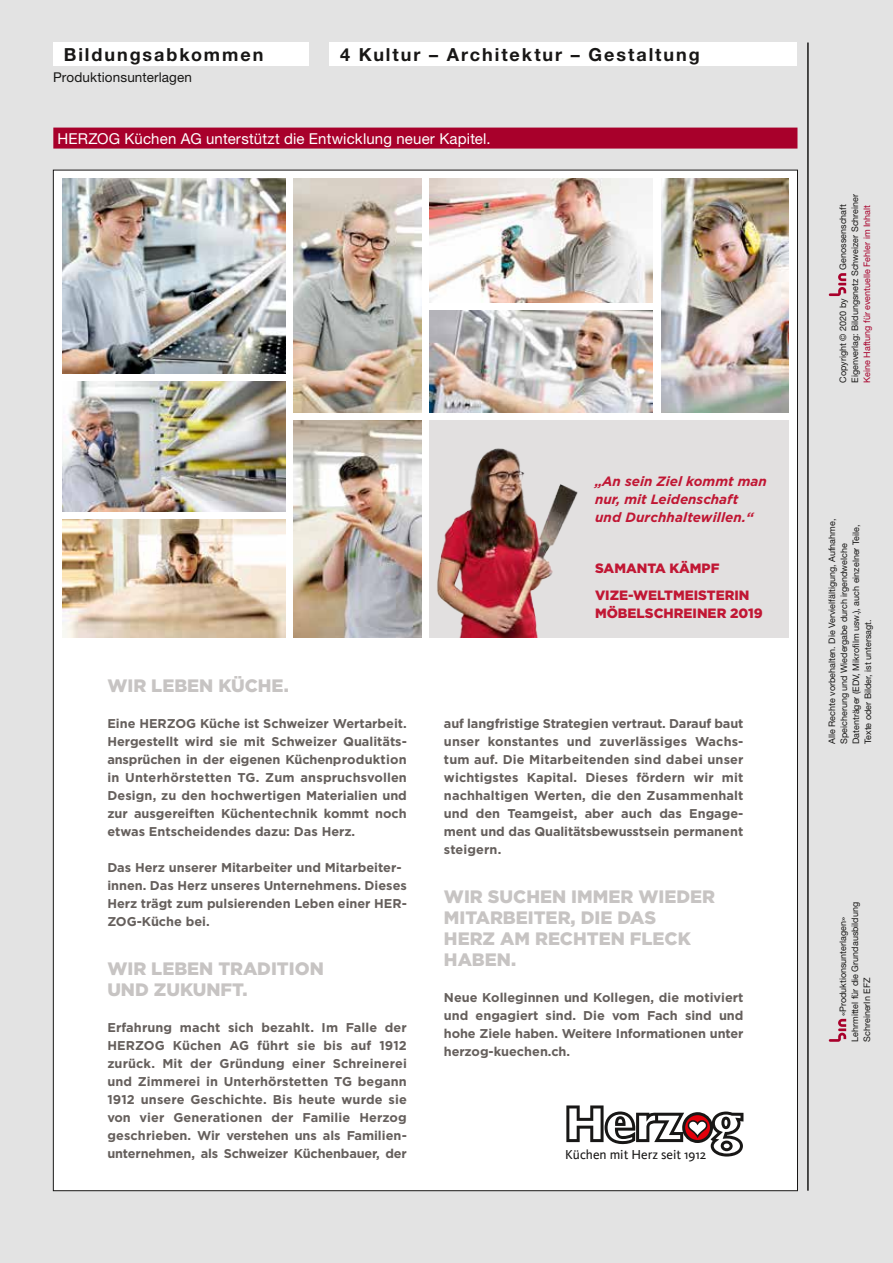
<style>
.page{position:relative;width:893px;height:1263px;background:#e3e3e3}
.page>*{position:absolute;margin:0;border:0;box-sizing:border-box;transform-origin:0 0}
.t1{font:900 18px/21px "Gotham";color:#c7c4c3}
.t2{font:700 18px "Helvetica Neue LT Std";letter-spacing:.11em;color:#181716}
.Anzeigen_Dank{font:15px "Helvetica Neue LT Std";letter-spacing:.01em;color:#fff}
.t3{font:italic 700 13.5px/18px "Gotham";color:#c11734}
.t4{font:900 13.5px/27px "Gotham";color:#c11734}
.t5{font:13.5px "Helvetica Neue LT Std";letter-spacing:.01em;color:#181716}
.t6{font:13.35px "Kievit";color:#181716}
.t7{font:700 12.75px/18px "Gotham";color:#655f5c;text-align:justify}
.t8{font:9px/12px "Helvetica Neue LT Std";color:#181716}
.t9{font:9px "Helvetica Neue LT Std";color:#a8002b}
</style>
<div class="page">
<div style="left:53px;top:43px;width:255px;height:23px;background:#fff"></div>
<div style="left:330px;top:43px;width:467px;height:23px;background:#fff"></div>
<hr style="left:807px;top:43px;width:2px;height:1148px;background:#181716">
<svg style="left:829px;top:1019px;width:17px;height:23px"></svg>
<svg style="left:829px;top:273px;width:17px;height:23px"></svg>
<div style="left:53px;top:170px;width:744px;height:1021px;background:#fff"></div>
<div style="left:430px;top:420px;width:359px;height:218px;background:#e2e0e0"></div>
<img style="left:294px;top:179px;width:127px;height:233px">
<img style="left:430px;top:179px;width:223px;height:123px">
<img style="left:63px;top:179px;width:223px;height:195px">
<img style="left:430px;top:310px;width:223px;height:102px">
<img style="left:661px;top:179px;width:128px;height:233px">
<img style="left:63px;top:519px;width:223px;height:119px">
<img style="left:294px;top:420px;width:127px;height:218px">
<img style="left:63px;top:381px;width:223px;height:131px">
<img style="left:437px;top:448px;width:141px;height:190px">
<svg style="left:566px;top:1105px;width:177px;height:51px"></svg>
<div style="left:53px;top:128px;width:744px;height:21px;background:#a8002b"></div>
<h1 class="t2" style="left:64px;top:43px;width:201px">Bildungsabkommen</h1>
<p class="t5" style="left:53px;top:69px;width:140px">Produktionsunterlagen</p>
<h1 class="t2" style="left:340px;top:43px;width:361px">4 Kultur – Architektur – Gestaltung</h1>
<p class="Anzeigen_Dank" style="left:58px;top:130px;width:435px">HERZOG Küchen AG unterstützt die Entwicklung neuer Kapitel.</p>
<p class="t3" style="left:595px;top:472px;width:173px">„An sein Ziel kommt man nur, mit Leidenschaft und Durchhaltewillen.“</p>
<p class="t4" style="left:595px;top:554px;width:156px">SAMANTA KÄMPF<br>VIZE-WELTMEISTERIN</p>
<p class="t4" style="left:595px;top:599px;width:169px">MÖBELSCHREINER 2019</p>
<p class="t1" style="left:107px;top:674px;width:183px">WIR LEBEN KÜCHE.</p>
<p class="t7" style="left:107px;top:714px;width:301px">Eine HERZOG Küche ist Schweizer Wertarbeit.<br>Hergestellt wird sie mit Schweizer Qualitäts&shy;ansprüchen in der eigenen Küchenproduktion in Unterhörstetten TG. Zum anspruchsvollen Design, zu den hochwertigen Materialien und zur ausgereiften Küchentechnik kommt noch etwas Entscheidendes dazu: Das Herz.</p>
<p class="t7" style="left:107px;top:858px;width:301px;text-align:left">Das Herz unserer Mitarbeiter und Mitarbeiter&shy;innen. Das Herz unseres Unternehmens. Dieses Herz trägt zum pulsierenden Leben einer HER-ZOG-Küche bei.</p>
<p class="t1" style="left:107px;top:958px;width:218px">WIR LEBEN TRADITION<br>UND ZUKUNFT.</p>
<p class="t7" style="left:107px;top:1018px;width:301px">Erfahrung macht sich bezahlt. Im Falle der HERZOG Küchen AG führt sie bis auf 1912 zurück. Mit der Gründung einer Schreinerei und Zimmerei in Unterhörstetten TG begann 1912 unsere Geschichte. Bis heute wurde sie von vier Generationen der Familie Herzog geschrieben. Wir verstehen uns als Familien&shy;unternehmen, als Schweizer Küchenbauer, der</p>
<p class="t7" style="left:444px;top:714px;width:301px">auf langfristige Strategien vertraut. Darauf baut unser konstantes und zuverlässiges Wachs&shy;tum auf. Die Mitarbeitenden sind dabei unser wichtigstes Kapital. Dieses fördern wir mit nachhaltigen Werten, die den Zusammenhalt und den Teamgeist, aber auch das Engage&shy;ment und das Qualitätsbewusstsein permanent steigern.</p>
<p class="t1" style="left:444px;top:886px;width:273px">WIR SUCHEN IMMER WIEDER<br>MITARBEITER, DIE DAS<br>HERZ AM RECHTEN FLECK<br>HABEN.</p>
<p class="t7" style="left:444px;top:989px;width:301px">Neue Kolleginnen und Kollegen, die motiviert und engagiert sind. Die vom Fach sind und hohe Ziele haben. Weitere Informationen unter herzog-kuechen.ch.</p>
<p class="t6" style="left:565px;top:1146px;width:143px">Küchen mit Herz seit 1912</p>
<p class="t8" style="left:837px;top:383px;width:190px;text-indent:113px;rotate:-90deg">Genossenschaft<br>Eigenverlag: Bildungsnetz Schweizer Schreiner</p>
<p class="t9" style="left:862px;top:383px;width:179px;rotate:-90deg">Keine Haftung für eventuelle Fehler im Inhalt</p>
<p class="t8" style="left:837px;top:383px;width:86px;rotate:-90deg">Copyright © 2020 by</p>
<p class="t8" style="left:826px;top:744px;width:227px;rotate:-90deg">Alle Rechte vorbehalten. Die Vervielfältigung, Aufnahme, Speicherung und Wiedergabe durch irgendwelche Datenträger (EDV, Mikro lm usw.), auch einzelner Teile, Texte oder Bilder, ist untersagt.</p>
<p class="t8" style="left:837px;top:1042px;width:141px;text-indent:25px;rotate:-90deg">«Produktionsunterlagen»<br>Lehrmittel für die Grundausbildung<br>SchreinerIn EFZ</p>
</div>
